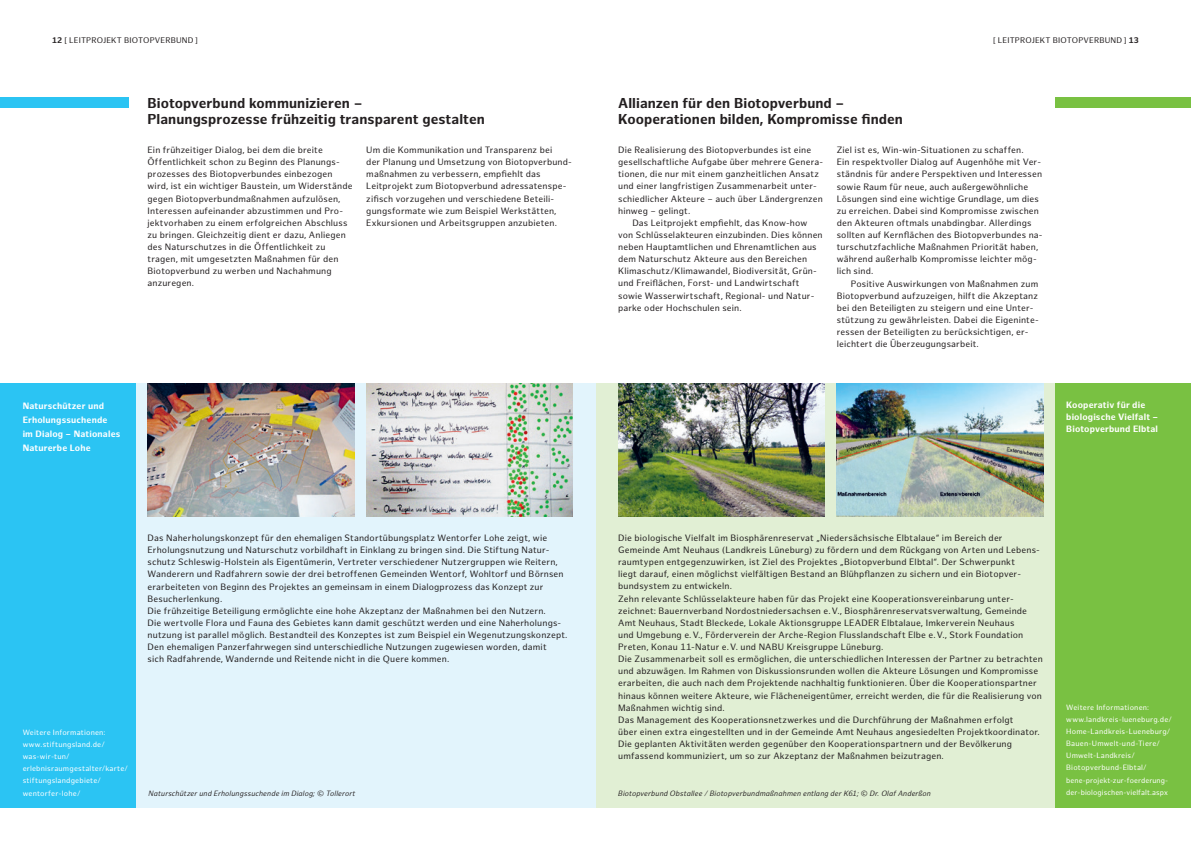
<style>
.page{position:relative;width:1191px;height:842px;background:#fff}
.page>*{position:absolute;margin:0;border:0;box-sizing:border-box;transform-origin:0 0}
.t1{font:700 14px/16px "Hamburg Sans";letter-spacing:.005em;color:#231f20}
.t2{font:9px/12.1px "Hamburg Sans";letter-spacing:.015em;color:#231f20}
.t3{font:700 9px/14px "Hamburg Sans";letter-spacing:.015em;color:#fff}
.t4{font:8px "Hamburg Sans";letter-spacing:.02em;color:#231f20}
.t5{font:7.5px/12.1px "Hamburg Sans";letter-spacing:.025em;color:#fff}
.t6{font:italic 7.5px "Hamburg Sans";letter-spacing:.025em;color:#231f20}
.s1{font-weight:700}
</style>
<div class="page">
<div style="left:595px;top:383px;width:596px;height:425px;background:#e1efd4"></div>
<div style="left:1055px;top:383px;width:136px;height:425px;background:#79c142"></div>
<div style="left:1055px;top:98px;width:136px;height:10px;background:#79c142"></div>
<img style="left:618px;top:383px;width:207px;height:134px">
<img style="left:836px;top:383px;width:207px;height:134px">
<div style="left:136px;top:383px;width:459px;height:425px;background:#e2f4fc"></div>
<div style="left:0;top:383px;width:136px;height:425px;background:#2bc4f3"></div>
<img style="left:148px;top:383px;width:206px;height:134px">
<img style="left:366px;top:383px;width:206px;height:134px">
<div style="left:0;top:98px;width:128px;height:10px;background:#2bc4f3"></div>
<p class="t4" style="left:52px;top:35px;width:147px"><span class="s1">12</span> [ LEITPROJEKT BIOTOPVERBUND ]</p>
<p class="t4" style="left:993px;top:35px;width:147px">[ LEITPROJEKT BIOTOPVERBUND ] <span class="s1">13</span></p>
<h1 class="t1" style="left:148px;top:95px;width:339px">Biotopverbund kommunizieren –<br>Planungsprozesse frühzeitig transparent gestalten</h1>
<p class="t2" style="left:148px;top:144px;width:206px">Ein frühzeitiger Dialog, bei dem die breite Öffentlichkeit schon zu Beginn des Planungs&shy;prozesses des Biotopverbundes einbezogen wird, ist ein wichtiger Baustein, um Widerstände gegen Biotopverbundmaßnahmen aufzulösen, Interessen aufeinander abzustimmen und Pro&shy;jektvorhaben zu einem erfolgreichen Abschluss zu bringen. Gleichzeitig dient er dazu, Anliegen des Naturschutzes in die Öffentlichkeit zu tragen, mit umgesetzten Maßnahmen für den Biotopverbund zu werben und Nachahmung anzuregen.</p>
<p class="t2" style="left:366px;top:144px;width:207px">Um die Kommunikation und Transparenz bei<br>der Planung und Umsetzung von Biotopverbund&shy;maßnahmen zu verbessern, empfiehlt das Leitprojekt zum Biotopverbund adressatenspe&shy;zifisch vorzugehen und verschiedene Beteili&shy;gungsformate wie zum Beispiel Werkstätten, Exkursionen und Arbeitsgruppen anzubieten.</p>
<p class="t3" style="left:23px;top:399px;width:99px">Naturschützer und<br>Erholungssuchende<br>im Dialog – Nationales<br>Naturerbe Lohe</p>
<p class="t2" style="left:148px;top:532px;width:421px">Das Naherholungskonzept für den ehemaligen Standortübungsplatz Wentorfer Lohe zeigt, wie Erholungsnutzung und Naturschutz vorbildhaft in Einklang zu bringen sind. Die Stiftung Natur&shy;schutz Schleswig-Holstein als Eigentümerin, Vertreter verschiedener Nutzergruppen wie Reitern, Wanderern und Radfahrern sowie der drei betroffenen Gemeinden Wentorf, Wohltorf und Börnsen erarbeiteten von Beginn des Projektes an gemeinsam in einem Dialogprozess das Konzept zur Besucherlenkung.<br>Die frühzeitige Beteiligung ermöglichte eine hohe Akzeptanz der Maßnahmen bei den Nutzern.<br>Die wertvolle Flora und Fauna des Gebietes kann damit geschützt werden und eine Naherholungs&shy;nutzung ist parallel möglich. Bestandteil des Konzeptes ist zum Beispiel ein Wegenutzungskonzept.<br>Den ehemaligen Panzerfahrwegen sind unterschiedliche Nutzungen zugewiesen worden, damit<br>sich Radfahrende, Wandernde und Reitende nicht in die Quere kommen.</p>
<p class="t5" style="left:23px;top:726px;width:107px">Weitere Informationen: www.stiftungsland.de/ was-wir-tun/ erlebnisraumgestalter/karte/ stiftungslandgebiete/ wentorfer-lohe/</p>
<p class="t6" style="left:149px;top:789px;width:208px">Naturschützer und Erholungssuchende im Dialog; © Tollerort</p>
<h1 class="t1" style="left:618px;top:95px;width:286px">Allianzen für den Biotopverbund –<br>Kooperationen bilden, Kompromisse finden</h1>
<p class="t2" style="left:618px;top:144px;width:194px">Die Realisierung des Biotopverbundes ist eine</p>
<p class="t2" style="left:618px;top:156px;width:206px">gesellschaftliche Aufgabe über mehrere Genera-</p>
<p class="t2" style="left:618px;top:168px;width:202px">tionen, die nur mit einem ganzheitlichen Ansatz</p>
<p class="t2" style="left:618px;top:181px;width:200px">und einer langfristigen Zusammenarbeit unter-</p>
<p class="t2" style="left:618px;top:193px;width:206px">schiedlicher Akteure – auch über Ländergrenzen</p>
<p class="t2" style="left:618px;top:205px;width:74px">hinweg – gelingt.</p>
<p class="t2" style="left:632px;top:217px;width:176px">Das Leitprojekt empfiehlt, das Know-how</p>
<p class="t2" style="left:618px;top:229px;width:206px">von Schlüsselakteuren einzubinden. Dies können</p>
<p class="t2" style="left:618px;top:241px;width:200px">neben Hauptamtlichen und Ehrenamtlichen aus</p>
<p class="t2" style="left:618px;top:253px;width:190px">dem Naturschutz Akteure aus den Bereichen</p>
<p class="t2" style="left:618px;top:265px;width:200px">Klimaschutz/Klimawandel, Biodiversität, Grün-</p>
<p class="t2" style="left:618px;top:278px;width:183px">und Freiflächen, Forst- und Landwirtschaft</p>
<p class="t2" style="left:618px;top:290px;width:198px">sowie Wasserwirtschaft, Regional- und Natur-</p>
<p class="t2" style="left:618px;top:302px;width:125px">parke oder Hochschulen sein.</p>
<p class="t2" style="left:836px;top:144px;width:207px">Ziel ist es, Win-win-Situationen zu schaffen.<br>Ein respektvoller Dialog auf Augenhöhe mit Ver&shy;ständnis für andere Perspektiven und Interessen sowie Raum für neue, auch außergewöhnliche Lösungen sind eine wichtige Grundlage, um dies zu erreichen. Dabei sind Kompromisse zwischen den Akteuren oftmals unabdingbar. Allerdings sollten auf Kernflächen des Biotopverbundes na&shy;turschutzfachliche Maßnahmen Priorität haben, während außerhalb Kompromisse leichter mög&shy;lich sind.</p>
<p class="t2" style="left:836px;top:278px;width:203px;text-indent:14px">Positive Auswirkungen von Maßnahmen zum Biotopverbund aufzuzeigen, hilft die Akzeptanz bei den Beteiligten zu steigern und eine Unter&shy;stützung zu gewährleisten. Dabei die Eigeninte&shy;ressen der Beteiligten zu berücksichtigen, er&shy;leichtert die Überzeugungsarbeit.</p>
<p class="t3" style="left:1066px;top:399px;width:93px;line-height:12.1px">Kooperativ für die biologische Vielfalt –<br>Biotopverbund Elbtal</p>
<p class="t2" style="left:618px;top:532px;width:426px">Die biologische Vielfalt im Biosphärenreservat „Niedersächsische Elbtalaue“ im Bereich der Gemeinde Amt Neuhaus (Landkreis Lüneburg) zu fördern und dem Rückgang von Arten und Lebens&shy;raumtypen entgegenzuwirken, ist Ziel des Projektes „Biotopverbund Elbtal“. Der Schwerpunkt<br>liegt darauf, einen möglichst vielfältigen Bestand an Blühpflanzen zu sichern und ein Biotopver&shy;bundsystem zu entwickeln.<br>Zehn relevante Schlüsselakteure haben für das Projekt eine Kooperationsvereinbarung unter&shy;zeichnet: Bauernverband Nordostniedersachsen e.V., Biosphärenreservatsverwaltung, Gemeinde Amt Neuhaus, Stadt Bleckede, Lokale Aktionsgruppe LEADER Elbtalaue, Imkerverein Neuhaus<br>und Umgebung e.V., Förderverein der Arche-Region Flusslandschaft Elbe e.V., Stork Foundation Preten, Konau 11-Natur e.V. und NABU Kreisgruppe Lüneburg.<br>Die Zusammenarbeit soll es ermöglichen, die unterschiedlichen Interessen der Partner zu betrachten und abzuwägen. Im Rahmen von Diskussionsrunden wollen die Akteure Lösungen und Kompromisse erarbeiten, die auch nach dem Projektende nachhaltig funktionieren. Über die Kooperationspartner hinaus können weitere Akteure, wie Flächeneigentümer, erreicht werden, die für die Realisierung von Maßnahmen wichtig sind.<br>Das Management des Kooperationsnetzwerkes und die Durchführung der Maßnahmen erfolgt<br>über einen extra eingestellten und in der Gemeinde Amt Neuhaus angesiedelten Projektkoordinator.<br>Die geplanten Aktivitäten werden gegenüber den Kooperationspartnern und der Bevölkerung umfassend kommuniziert, um so zur Akzeptanz der Maßnahmen beizutragen.</p>
<p class="t6" style="left:618px;top:789px;width:314px">Biotopverbund Obstallee / Biotopverbundmaßnahmen entlang der K61; © Dr. Olaf Anderßon</p>
<p class="t5" style="left:1066px;top:701px;width:107px">Weitere Informationen: www.landkreis-lueneburg.de/<br>Home-Landkreis-Lueneburg/<br>Bauen-Umwelt-und-Tiere/<br>Umwelt-Landkreis/<br>Biotopverbund-Elbtal/ bene-projekt-zur-foerderung&shy;der-biologischen-vielfalt.aspx</p>
</div>
